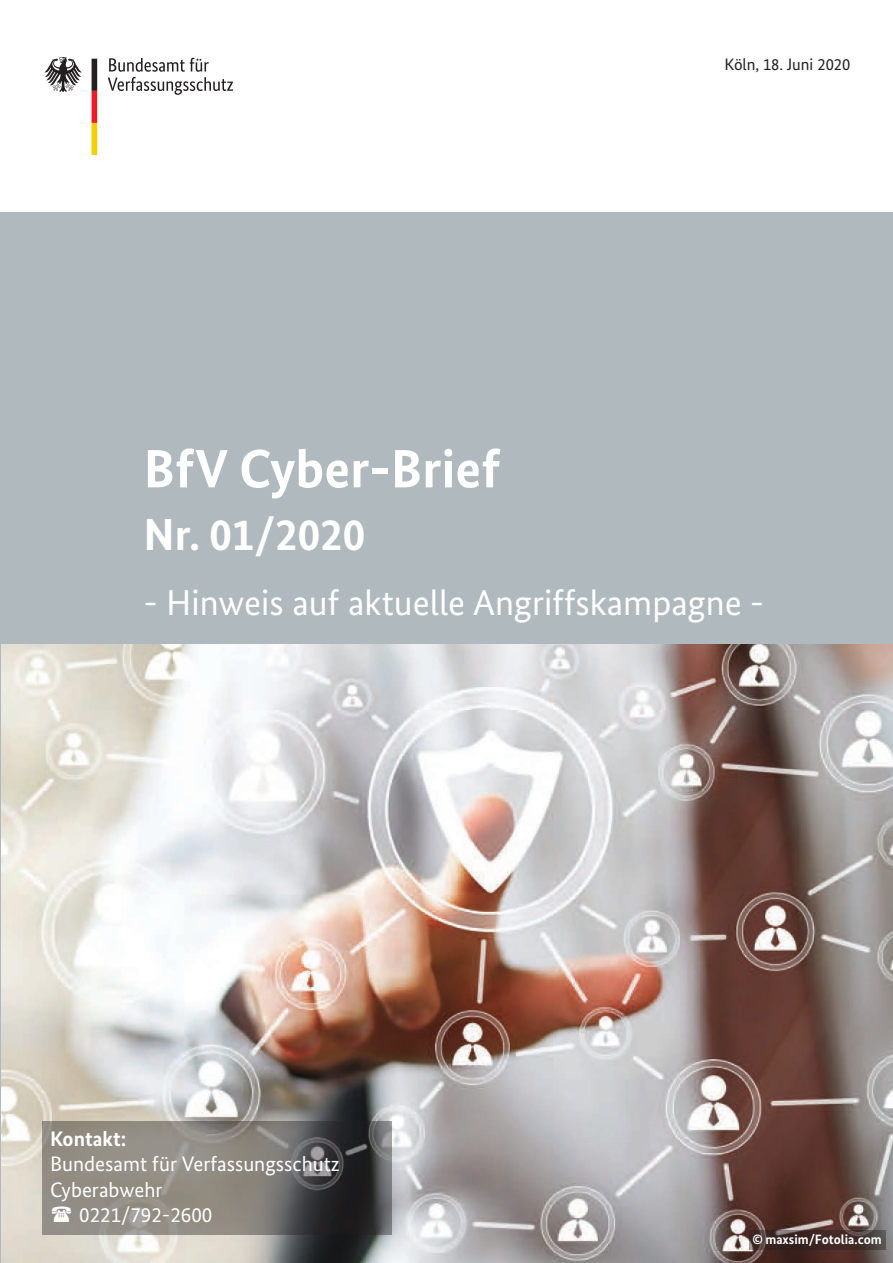
<style>
.page{position:relative;width:893px;height:1263px;background:#fff}
.page>*{position:absolute;margin:0;border:0;box-sizing:border-box;transform-origin:0 0}
.t1{font:700 54px "Bundes Sans";color:#fff}
.t2{font:700 45px "Bundes Sans";color:#fff}
.t3{font:36px "Bundes Sans";color:#fff}
.t4{font:21px "Bundes Sans";color:#fff}
.t5{font:700 21px "Bundes Sans";color:#fff}
.t6{font:16.5px "Bundes Sans";color:#231f20}
.t7{font:700 13.5px "Bundes Sans";color:#fff}
</style>
<div class="page">
<div style="left:0;top:213px;width:893px;height:1050px;background:#afb9be"></div>
<svg style="left:108px;top:58px;width:125px;height:37px"></svg>
<svg style="left:44px;top:57px;width:38px;height:35px"></svg>
<svg style="left:92px;top:59px;width:5px;height:96px"></svg>
<img style="left:2px;top:645px;width:891px;height:617px">
<div style="left:43px;top:1121px;width:349px;height:114px;background:#231f20;opacity:.4"></div>
<div style="left:749px;top:1230px;width:136px;height:20px;background:#231f20;opacity:.4"></div>
<svg style="left:52px;top:1206px;width:19px;height:16px"></svg>
<p class="t6" style="left:724px;top:58px;width:128px">Köln, 18. Juni 2020</p>
<h1 class="t1" style="left:144px;top:449px;width:358px">BfV Cyber-Brief</h1>
<h2 class="t2" style="left:144px;top:518px;width:223px">Nr. 01/2020</h2>
<h3 class="t3" style="left:144px;top:590px;width:622px">- Hinweis auf aktuelle Angriffskampagne -</h3>
<p class="t5" style="left:50px;top:1131px;width:78px">Kontakt:</p>
<p class="t4" style="left:50px;top:1156px;width:291px">Bundesamt für Verfassungsschutz</p>
<p class="t4" style="left:50px;top:1181px;width:114px">Cyberabwehr</p>
<p class="t4" style="left:79px;top:1207px;width:135px">0221/792-2600</p>
<p class="t7" style="left:752px;top:1234px;width:131px">© maxsim/Fotolia.com</p>
</div>
